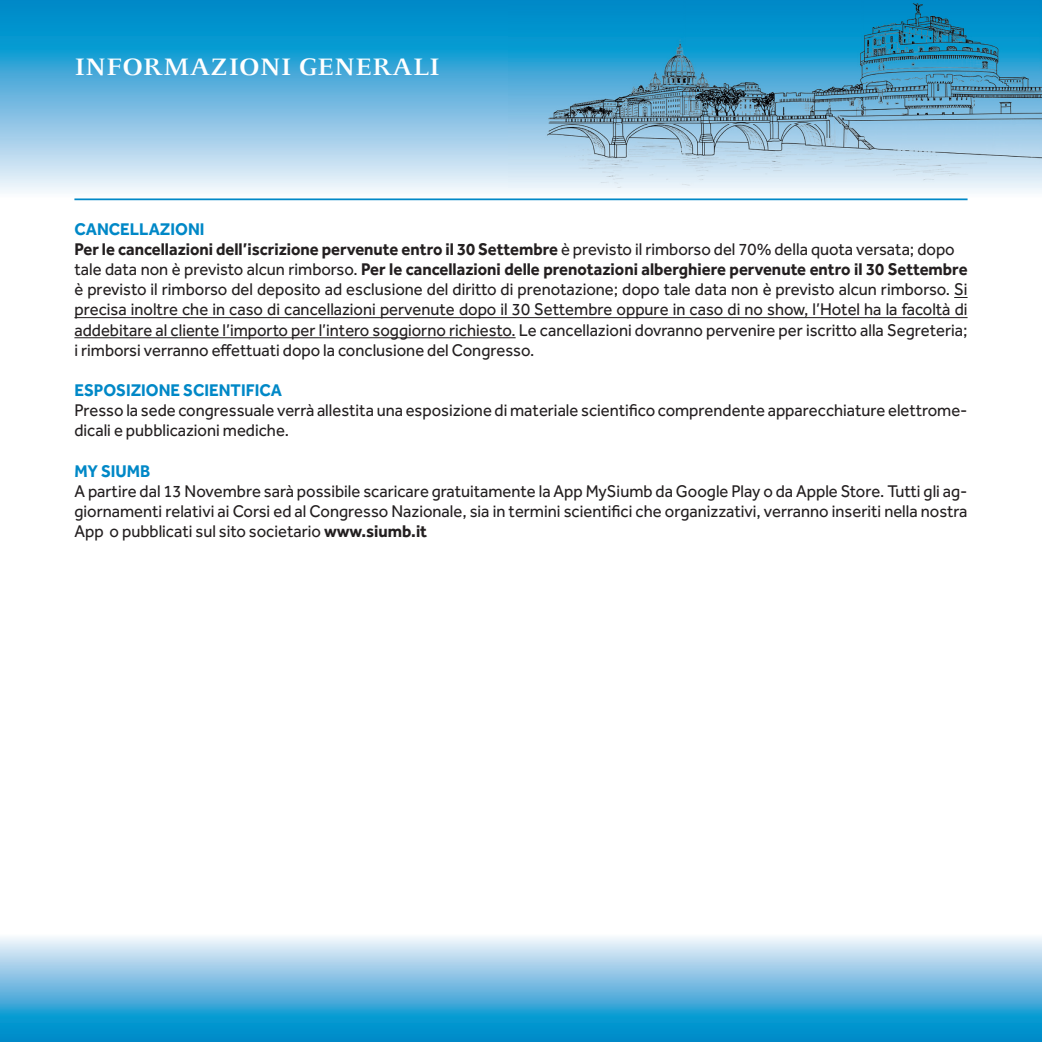
<style>
.page{position:relative;width:1042px;height:1042px;background:#fff}
.page>*{position:absolute;margin:0;border:0;box-sizing:border-box;transform-origin:0 0}
.t1{font:600 26.25px "FF Celeste";color:#fff;scale:1.1 1}
.t2{font:17.5px/20.1px "Effra";color:#231f20;scale:.95 1}
.t3{font:700 17.5px "Effra";color:#0088c7;scale:.95 1}
.s1{font-weight:700;color:#0088c7}
.s2{font-weight:700}
</style>
<div class="page">
<svg style="left:0;top:937px;width:1042px;height:105px;background:#67b9df"></svg>
<svg style="left:0;top:0;width:1042px;height:193px;background:#6cbae0"></svg>
<img style="left:508px;top:0;width:534px;height:187px">
<hr style="left:74px;top:198px;width:893px;height:2px;background:#0088c7">
<svg style="left:954px;top:297px;width:13px;height:1px"></svg>
<hr style="left:74px;top:317px;width:893px;height:1px;background:#231f20">
<hr style="left:74px;top:337px;width:442px;height:1px;background:#231f20">
<h1 class="t1" style="left:74px;top:50px;width:334px">INFORMAZIONI GENERALI</h1>
<p class="t2" style="left:74px;top:219px;width:941px"><span class="s1">CANCELLAZIONI<br></span><span class="s2">Per le cancellazioni dell’iscrizione pervenute entro il 30 Settembre</span> è previsto il rimborso del 70% della quota versata; dopo tale data non è previsto alcun rimborso. <span class="s2">Per le cancellazioni delle prenotazioni alberghiere pervenute entro il 30 Settembre </span>è previsto il rimborso del deposito ad esclusione del diritto di prenotazione; dopo tale data non è previsto alcun rimborso. Si precisa inoltre che in caso di cancellazioni pervenute dopo il 30 Settembre oppure in caso di no show, l’Hotel ha la facoltà di addebitare al cliente l’importo per l’intero soggiorno richiesto. Le cancellazioni dovranno pervenire per iscritto alla Segreteria; i rimborsi verranno effettuati dopo la conclusione del Congresso.</p>
<p class="t3" style="left:74px;top:379px;width:220px">ESPOSIZIONE SCIENTIFICA</p>
<p class="t2" style="left:74px;top:400px;width:941px">Presso la sede congressuale verrà allestita una esposizione di materiale scientifico comprendente apparecchiature elettrome&shy;dicali e pubblicazioni mediche.</p>
<p class="t3" style="left:74px;top:460px;width:81px">MY SIUMB</p>
<p class="t2" style="left:74px;top:480px;width:941px;text-align:justify">A partire dal 13 Novembre sarà possibile scaricare gratuitamente la App MySiumb da Google Play o da Apple Store. Tutti gli ag&shy;giornamenti relativi ai Corsi ed al Congresso Nazionale, sia in termini scientifici che organizzativi, verranno inseriti nella nostra App o pubblicati sul sito societario <span class="s2">www.siumb.it</span></p>
</div>
